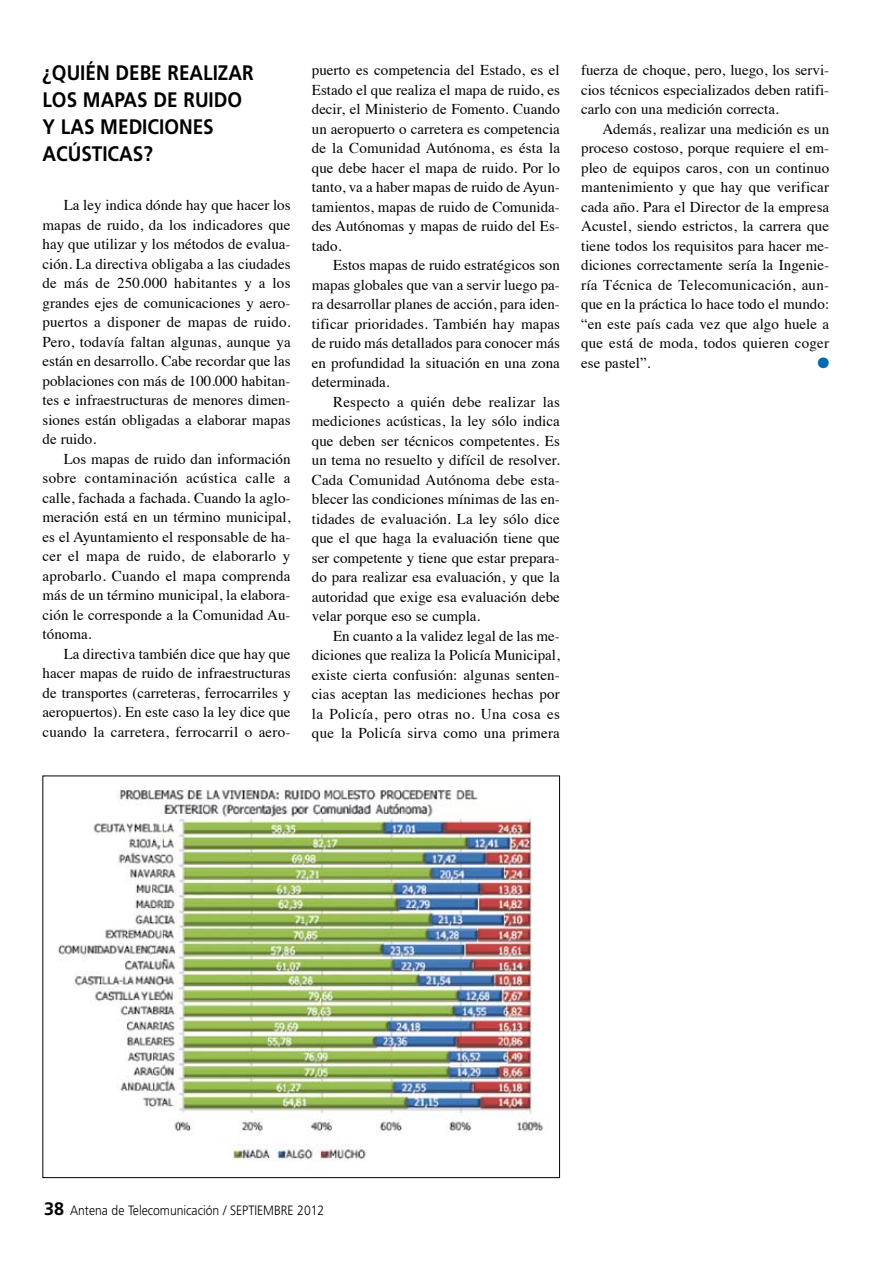
<style>
.page{position:relative;width:893px;height:1263px;background:#fff}
.page>*{position:absolute;margin:0;border:0;box-sizing:border-box;transform-origin:0 0}
.t1{font:700 21px/27px "Frutiger";color:#000;scale:.9 1}
.t2{font:15px/19.5px "Times";color:#000;text-align:justify}
.t3{font:15px "Zapf Dingbats";color:#006ab2}
.t4{font:300 13.5px "Frutiger";color:#000;scale:.9 1}
.s1{font-weight:700;font-size:18px}
</style>
<div class="page">
<img style="left:58px;top:790px;width:486px;height:371px">
<h1 class="t1" style="left:43px;top:59px;width:236px">¿QUIÉN DE BE REALIZAR<br>LOS MAPAS DE RUIDO<br>Y LAS MEDICI</h1>
<h1 class="t1" style="left:164px;top:113px;width:43px">ONES</h1>
<h1 class="t1" style="left:43px;top:140px;width:56px">ACÚSTICAS</h1>
<h1 class="t1" style="left:143px;top:140px;width:12px">?</h1>
<p class="t2" style="left:43px;top:194px;width:250px;text-indent:21px">La ley indica dónde hay que hacer los mapas de ruido, da los indicadores que hay que utilizar y los métodos de evalua&shy;ción. La directiva obligaba a las ciudades de más de 250.000 habitantes y a los grandes ejes de comunicaciones y aero&shy;puertos a disponer de mapas de ruido.<br>Pero, todavía faltan algunas, aunque ya están en desarrollo. Cabe recordar que las poblaciones con más de 100.000 habitan&shy;tes e infraestructuras de menores dimen&shy;siones están obligadas a elaborar mapas de ruido.</p>
<p class="t2" style="left:43px;top:448px;width:250px;text-indent:21px">Los mapas de ruido dan información sobre contaminación acústica calle a calle, fachada a fachada. Cuando la aglo&shy;meración está en un término municipal, es el Ayuntamiento el responsable de ha&shy;cer el mapa de ruido, de elaborarlo y aprobarlo. Cuando el mapa comprenda más de un término municipal, la elabora&shy;ción le corresponde a la Comunidad Au&shy;tónoma.</p>
<p class="t2" style="left:43px;top:643px;width:250px;text-indent:21px">La directiva también dice que hay que hacer mapas de ruido de infraestructuras de transportes (carreteras, ferrocarriles y aeropuertos). En este caso la ley dice que cuando la carretera, ferrocarril o aero-</p>
<p class="t2" style="left:312px;top:59px;width:250px">puerto es competencia del Estado, es el Estado el que realiza el mapa de ruido, es decir, el Ministerio de Fomento. Cuando un aeropuerto o carretera es competencia de la Comunidad Autónoma, es ésta la que debe hacer el mapa de ruido. Por lo tanto, va a haber mapas de ruido de Ayun&shy;tamientos, mapas de ruido de Comunida&shy;des Autónomas y mapas de ruido del Es&shy;tado.</p>
<p class="t2" style="left:312px;top:254px;width:250px;text-indent:21px">Estos mapas de ruido estratégicos son mapas globales que van a servir luego pa&shy;ra desarrollar planes de acción, para iden&shy;tificar prioridades. También hay mapas de ruido más detallados para conocer más en profundidad la situación en una zona determinada.</p>
<p class="t2" style="left:312px;top:390px;width:250px;text-indent:21px">Respecto a quién debe realizar las mediciones acústicas, la ley sólo indica que deben ser técnicos competentes. Es un tema no resuelto y difícil de resolver.<br>Cada Comunidad Autónoma debe esta&shy;blecer las condiciones mínimas de las en&shy;tidades de evaluación. La ley sólo dice que el que haga la evaluación tiene que ser competente y tiene que estar prepara&shy;do para realizar esa evaluación, y que la autoridad que exige esa evaluación debe velar porque eso se cumpla.</p>
<p class="t2" style="left:312px;top:624px;width:250px;text-indent:21px">En cuanto a la validez legal de las me&shy;diciones que realiza la Policía Municipal, existe cierta confusión: algunas senten&shy;cias aceptan las mediciones hechas por la Policía, pero otras no. Una cosa es que la Policía sirva como una primera</p>
<p class="t2" style="left:581px;top:59px;width:250px">fuerza de choque, pero, luego, los servi&shy;cios técnicos especializados deben ratifi&shy;carlo con una medición correcta.</p>
<p class="t2" style="left:581px;top:117px;width:250px;text-indent:21px">Además, realizar una medición es un proceso costoso, porque requiere el em&shy;pleo de equipos caros, con un continuo mantenimiento y que hay que verificar cada año. Para el Director de la empresa Acustel, siendo estrictos, la carrera que tiene todos los requisitos para hacer me&shy;diciones correctamente sería la Ingenie&shy;ría Técnica de Telecomunicación, aun&shy;que en la práctica lo hace todo el mundo: “en este país cada vez que algo huele a que está de moda, todos quieren coger ese pastel”.</p>
<p class="t3" style="left:817px;top:355px;width:13px">●</p>
<p class="t4" style="left:44px;top:1202px;width:313px"><span class="s1">38</span> Antena de Telecomunicación / SEPTIEMBRE 2012</p>
</div>
